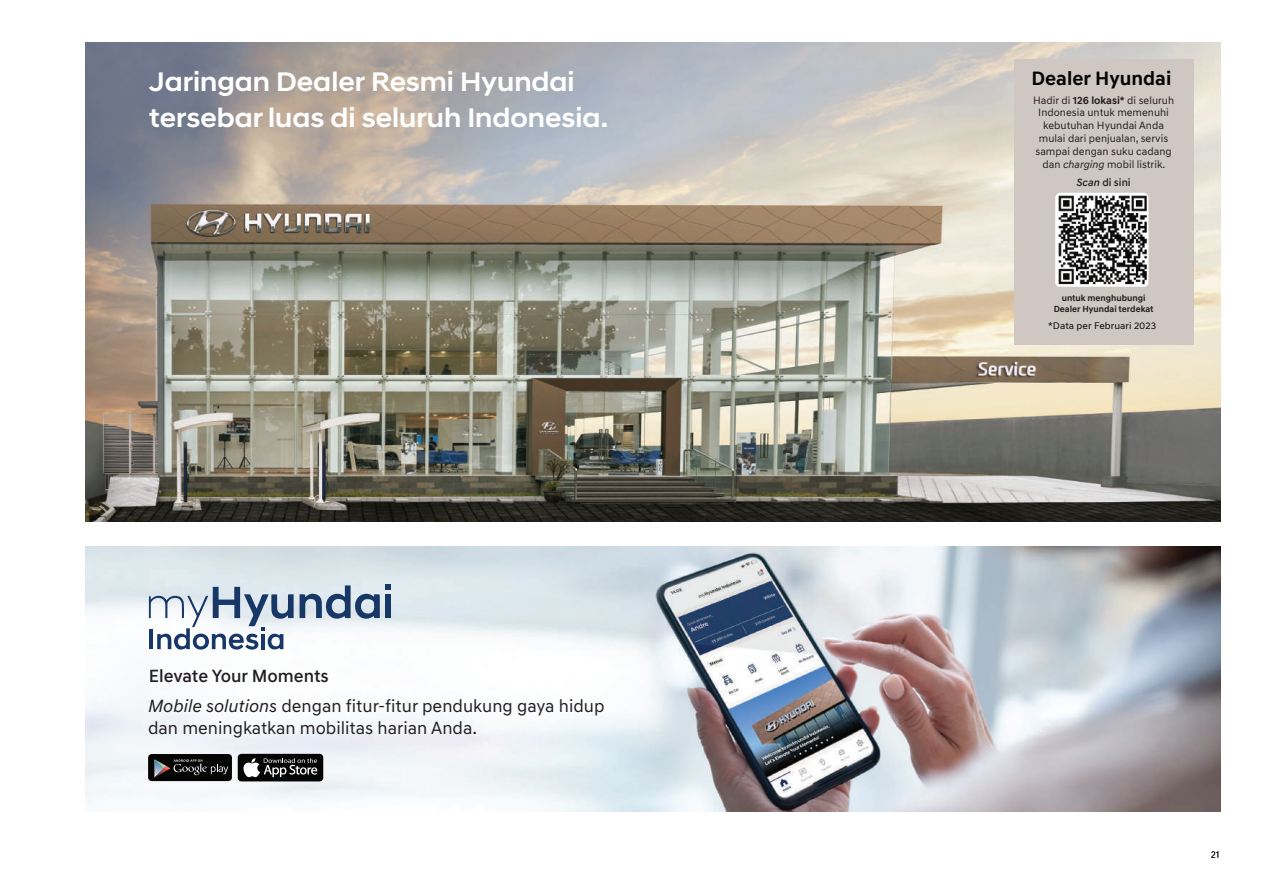
<style>
.page{position:relative;width:1263px;height:893px;background:#fff}
.page>*{position:absolute;margin:0;border:0;box-sizing:border-box;transform-origin:0 0}
.t1{font:500 27.45px/36.5px "Hyundai Sans Head";color:#fff;scale:1.05 1}
.t2{font:700 19.65px "Hyundai Sans Text";color:#040503}
.t3{font:18px/21.6px "Hyundai Sans Text";color:#231f20}
.t4{font:500 18px "Hyundai Sans Text";color:#231f20}
.t5{font:10.8px/12.9px "Hyundai Sans Text";color:#231f20;text-align:center}
.t6{font:500 10.8px "Hyundai Sans Text";color:#231f20}
.t7{font:9.75px "Hyundai Sans Text";color:#040503;scale:1.04 1}
.t8{font:700 9px/10.8px "Hyundai Sans Text";color:#231f20;text-align:center}
.s1{font-style:italic}
.s2{font-weight:700}
</style>
<div class="page">
<svg style="left:1211px;top:851px;width:7px;height:7px"></svg>
<img style="left:85px;top:546px;width:1135px;height:266px">
<img style="left:86px;top:43px;width:1134px;height:479px">
<div style="left:1014px;top:60px;width:179px;height:285px;background:#d0c6c2"></div>
<img style="left:1055px;top:193px;width:93px;height:94px">
<svg style="left:300px;top:584px;width:91px;height:36px"></svg>
<svg style="left:149px;top:587px;width:145px;height:64px"></svg>
<div style="left:148px;top:754px;width:84px;height:27px;background:#050504;border-radius:4px"></div>
<svg style="left:154px;top:759px;width:74px;height:18px"></svg>
<div style="left:238px;top:754px;width:85px;height:27px;background:#050504;border-radius:4px"></div>
<svg style="left:243px;top:758px;width:74px;height:19px"></svg>
<h1 class="t1" style="left:149px;top:63px;width:439px">Jaringan Dealer Resmi Hyundai tersebar luas di seluruh Indonesia.</h1>
<h3 class="t4" style="left:149px;top:665px;width:181px">Elevate Your Moments</h3>
<h3 class="t3" style="left:148px;top:696px;width:458px"><span class="s1">Mobile solutions</span> dengan fitur-fitur pendukung gaya hidup dan meningkatkan mobilitas harian Anda.</h3>
<h2 class="t2" style="left:1031px;top:66px;width:141px">Dealer Hyundai</h2>
<p class="t5" style="left:1033px;top:93px;width:143px">Hadir di <span class="s2">126 lokasi*</span> di seluruh<br>Indonesia untuk memenuhi kebutuhan Hyundai Anda mulai dari penjualan, servis sampai dengan suku cadang dan <span class="s1">charging</span> mobil listrik.</p>
<p class="t6" style="left:1076px;top:176px;width:56px"><span class="s1">Scan</span> di sini</p>
<p class="t8" style="left:1054px;top:292px;width:101px">untuk menghubungi<br>Dealer Hyundai terdekat</p>
<p class="t7" style="left:1048px;top:320px;width:105px">*Data per Februari 2023</p>
</div>
